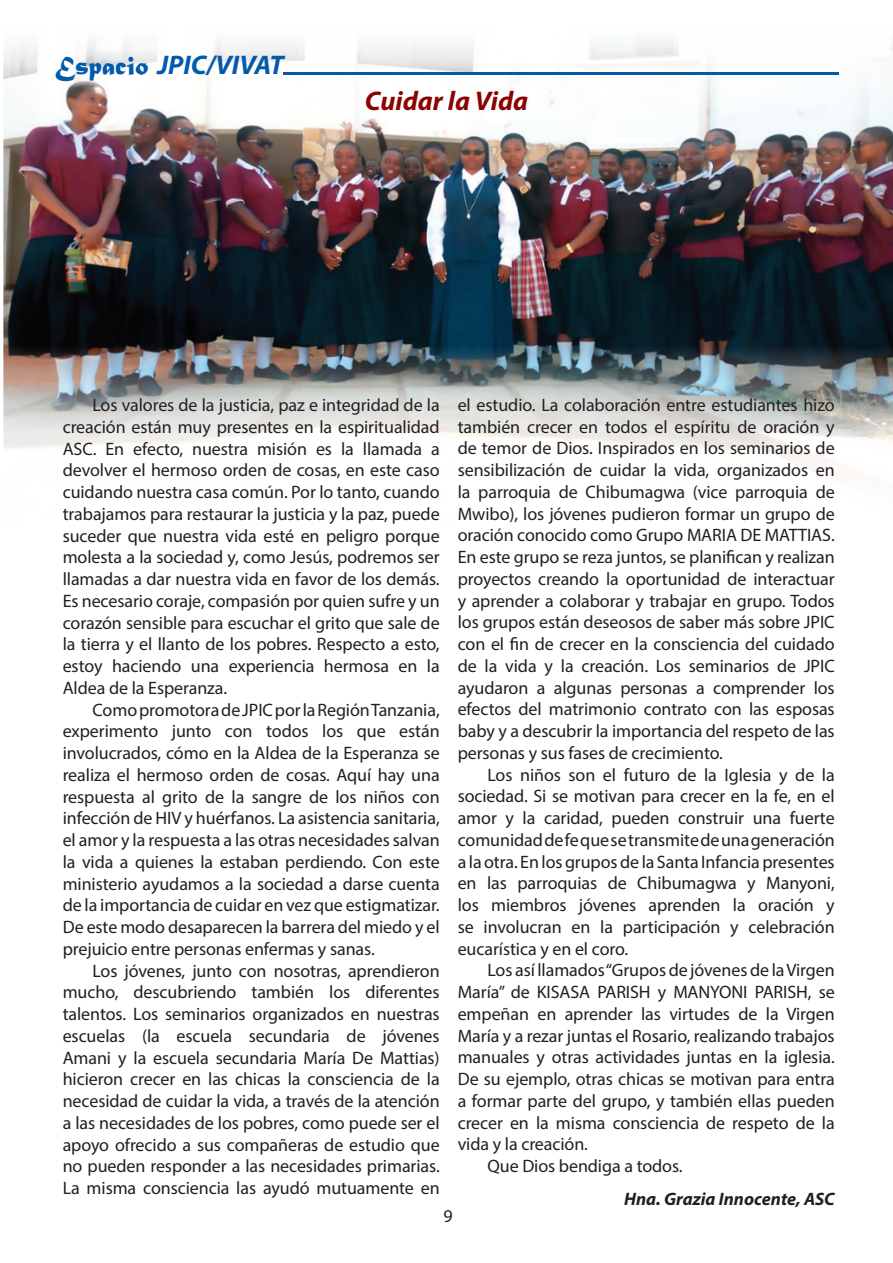
<style>
.page{position:relative;width:893px;height:1263px;background:#fff}
.page>*{position:absolute;margin:0;border:0;box-sizing:border-box;transform-origin:0 0}
.t1{font:italic 700 27px "Myriad Pro";color:#015aaa}
.t2{font:italic 700 27px "Myriad Pro";color:#8b0202}
.t3{font:18px/21.8px "Myriad Pro";letter-spacing:-.005em;color:#231f20;text-align:justify}
.t4{font:italic 700 18px "Myriad Pro";color:#231f20}
.s1{font-family:"Matura MT Script Capitals";font-weight:400;font-style:normal}
</style>
<div class="page">
<img style="left:3px;top:41px;width:890px;height:431px">
<hr style="left:284px;top:72px;width:555px;height:3px;background:#015aaa">
<h1 class="t1" style="left:55px;top:48px;width:230px"><span class="s1">Espacio</span> JPIC/VIVAT</h1>
<h1 class="t2" style="left:365px;top:84px;width:165px">Cuidar la Vida</h1>
<p class="t3" style="left:63px;top:394px;width:379px;text-indent:30px">Los valores de la justicia, paz e integridad de la creación están muy presentes en la espiritualidad ASC. En efecto, nuestra misión es la llamada a devolver el hermoso orden de cosas, en este caso cuidando nuestra casa común. Por lo tanto, cuando trabajamos para restaurar la justicia y la paz, puede suceder que nuestra vida esté en peligro porque molesta a la sociedad y, como Jesús, podremos ser llamadas a dar nuestra vida en favor de los demás.<br>Es necesario coraje, compasión por quien sufre y un corazón sensible para escuchar el grito que sale de la tierra y el llanto de los pobres. Respecto a esto, estoy haciendo una experiencia hermosa en la Aldea de la Esperanza.</p>
<p class="t3" style="left:63px;top:698px;width:379px;text-indent:30px">Como promotora de JPIC por la Región Tanzania, experimento junto con todos los que están involucrados, cómo en la Aldea de la Esperanza se realiza el hermoso orden de cosas. Aquí hay una respuesta al grito de la sangre de los niños con infección de HIV y huérfanos. La asistencia sanitaria, el amor y la respuesta a las otras necesidades salvan la vida a quienes la estaban perdiendo. Con este ministerio ayudamos a la sociedad a darse cuenta de la importancia de cuidar en vez que estigmatizar.<br>De este modo desaparecen la barrera del miedo y el prejuicio entre personas enfermas y sanas.</p>
<p class="t3" style="left:63px;top:959px;width:379px;text-indent:30px">Los jóvenes, junto con nosotras, aprendieron mucho, descubriendo también los diferentes talentos. Los seminarios organizados en nuestras escuelas (la escuela secundaria de jóvenes Amani y la escuela secundaria María De Mattias) hicieron crecer en las chicas la consciencia de la necesidad de cuidar la vida, a través de la atención a las necesidades de los pobres, como puede ser el apoyo ofrecido a sus compañeras de estudio que no pueden responder a las necesidades primarias.<br>La misma consciencia las ayudó mutuamente en</p>
<p class="t3" style="left:458px;top:394px;width:379px">el estudio. La colaboración entre estudiantes hizo también crecer en todos el espíritu de oración y de temor de Dios. Inspirados en los seminarios de sensibilización de cuidar la vida, organizados en la parroquia de Chibumagwa (vice parroquia de Mwibo), los jóvenes pudieron formar un grupo de oración conocido como Grupo MARIA DE MATTIAS.<br>En este grupo se reza juntos, se planifican y realizan proyectos creando la oportunidad de interactuar y aprender a colaborar y trabajar en grupo. Todos los grupos están deseosos de saber más sobre JPIC con el fin de crecer en la consciencia del cuidado de la vida y la creación. Los seminarios de JPIC ayudaron a algunas personas a comprender los efectos del matrimonio contrato con las esposas baby y a descubrir la importancia del respeto de las personas y sus fases de crecimiento.</p>
<p class="t3" style="left:458px;top:763px;width:379px;text-indent:30px">Los niños son el futuro de la Iglesia y de la sociedad. Si se motivan para crecer en la fe, en el amor y la caridad, pueden construir una fuerte comunidad de fe que se transmite de una generación a la otra. En los grupos de la Santa Infancia presentes en las parroquias de Chibumagwa y Manyoni, los miembros jóvenes aprenden la oración y se involucran en la participación y celebración eucarística y en el coro.</p>
<p class="t3" style="left:487px;top:959px;width:349px">Los así llamados “Grupos de jóvenes de la Virgen</p>
<p class="t3" style="left:458px;top:981px;width:378px">María” de KISASA PARISH y MANYONI PARISH, se</p>
<p class="t3" style="left:458px;top:1002px;width:378px">empeñan en aprender las virtudes de la Virgen</p>
<p class="t3" style="left:458px;top:1024px;width:379px">María y a rezar juntas el Rosario, realizando trabajos</p>
<p class="t3" style="left:458px;top:1046px;width:379px">manuales y otras actividades juntas en la iglesia.</p>
<p class="t3" style="left:458px;top:1068px;width:379px">De su ejemplo, otras chicas se motivan para entra</p>
<p class="t3" style="left:458px;top:1089px;width:379px">a formar parte del grupo, y también ellas pueden</p>
<p class="t3" style="left:458px;top:1111px;width:378px">crecer en la misma consciencia de respeto de la</p>
<p class="t3" style="left:458px;top:1133px;width:132px">vida y la creación.</p>
<p class="t3" style="left:487px;top:1155px;width:197px">Que Dios bendiga a todos.</p>
<p class="t4" style="left:624px;top:1187px;width:212px">Hna. Grazia Innocente, ASC</p>
<p class="t3" style="left:443px;top:1205px;width:11px">9</p>
</div>
